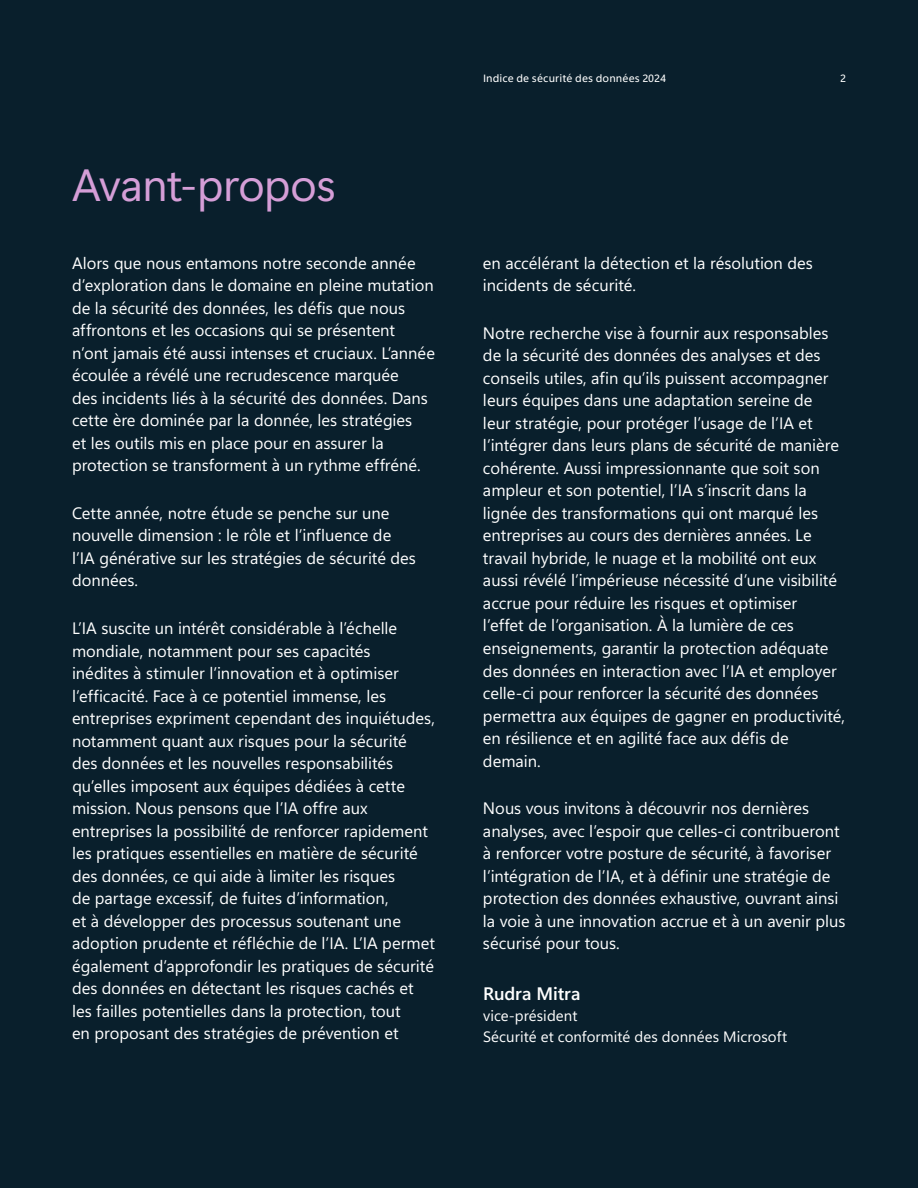
<style>
.page{position:relative;width:918px;height:1188px;background:#091f2c}
.page>*{position:absolute;margin:0;border:0;box-sizing:border-box;transform-origin:0 0}
.t1{font:45px "Segoe Sans 240000";letter-spacing:-.01em;color:#d59ed7}
.Author_Name{font:18px "Segoe Sans a 8000";letter-spacing:-.005em;color:#fff}
.Body_copy{font:16.5px/22.5px "Segoe Sans a 8000";color:#fff}
.Attribution{font:15px "Segoe Sans a 8000";letter-spacing:.005em;color:#fff}
.t2{font:10.5px "Segoe Sans 50000";letter-spacing:.01em;color:#fff}
</style>
<div class="page">
<h1 class="t1" style="left:72px;top:154px;width:266px">Avant-propos</h1>
<p class="Body_copy" style="left:72px;top:251px;width:365px">Alors que nous entamons notre seconde année d’exploration dans le domaine en pleine mutation de la sécurité des données, les défis que nous affrontons et les occasions qui se présentent n’ont jamais été aussi intenses et cruciaux. L’année écoulée a révélé une recrudescence marquée<br>des incidents liés à la sécurité des données. Dans cette ère dominée par la donnée, les stratégies<br>et les outils mis en place pour en assurer la protection se transforment à un rythme effréné.</p>
<p class="Body_copy" style="left:72px;top:501px;width:345px">Cette année, notre étude se penche sur une nouvelle dimension : le rôle et l’influence de l’IA générative sur les stratégies de sécurité des données.</p>
<p class="Body_copy" style="left:72px;top:617px;width:365px">L’IA suscite un intérêt considérable à l’échelle mondiale, notamment pour ses capacités<br>inédites à stimuler l’innovation et à optimiser l’efficacité. Face à ce potentiel immense, les entreprises expriment cependant des inquiétudes, notamment quant aux risques pour la sécurité des données et les nouvelles responsabilités qu’elles imposent aux équipes dédiées à cette mission. Nous pensons que l’IA offre aux entreprises la possibilité de renforcer rapidement les pratiques essentielles en matière de sécurité des données, ce qui aide à limiter les risques<br>de partage excessif, de fuites d’information,<br>et à développer des processus soutenant une adoption prudente et réfléchie de l’IA. L’IA permet également d’approfondir les pratiques de sécurité des données en détectant les risques cachés et les failles potentielles dans la protection, tout<br>en proposant des stratégies de prévention et</p>
<p class="t2" style="left:483px;top:71px;width:185px">Indice de sécurité des données 2024</p>
<p class="t2" style="left:840px;top:71px;width:7px">2</p>
<p class="Body_copy" style="left:483px;top:251px;width:331px">en accélérant la détection et la résolution des incidents de sécurité.</p>
<p class="Body_copy" style="left:483px;top:321px;width:364px">Notre recherche vise à fournir aux responsables de la sécurité des données des analyses et des conseils utiles, afin qu’ils puissent accompagner leurs équipes dans une adaptation sereine de<br>leur stratégie, pour protéger l’usage de l’IA et l’intégrer dans leurs plans de sécurité de manière cohérente. Aussi impressionnante que soit son ampleur et son potentiel, l’IA s’inscrit dans la lignée des transformations qui ont marqué les entreprises au cours des dernières années. Le travail hybride, le nuage et la mobilité ont eux aussi révélé l’impérieuse nécessité d’une visibilité accrue pour réduire les risques et optimiser<br>l’effet de l’organisation. À la lumière de ces enseignements, garantir la protection adéquate des données en interaction avec l’IA et employer celle-ci pour renforcer la sécurité des données permettra aux équipes de gagner en productivité, en résilience et en agilité face aux défis de demain.</p>
<p class="Body_copy" style="left:483px;top:797px;width:364px">Nous vous invitons à découvrir nos dernières analyses, avec l’espoir que celles-ci contribueront à renforcer votre posture de sécurité, à favoriser l’intégration de l’IA, et à définir une stratégie de protection des données exhaustive, ouvrant ainsi la voie à une innovation accrue et à un avenir plus sécurisé pour tous.</p>
<p class="Author_Name" style="left:483px;top:981px;width:99px">Rudra Mitra</p>
<p class="Attribution" style="left:483px;top:1005px;width:96px">vice-président</p>
<p class="Attribution" style="left:483px;top:1026px;width:306px">Sécurité et conformité des données Microsoft</p>
</div>
